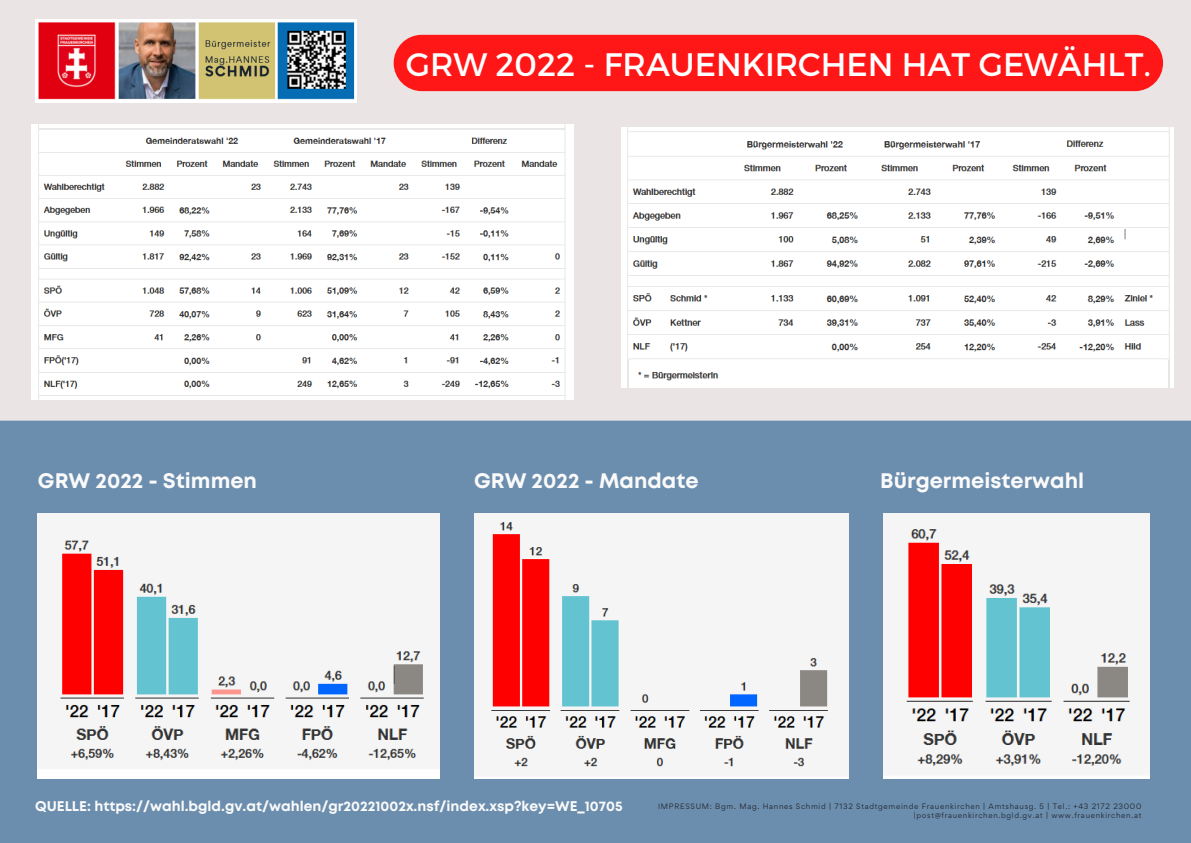
<style>
.page{position:relative;width:1191px;height:843px;background:#fff}
.page>*{position:absolute;margin:0;border:0;box-sizing:border-box;transform-origin:0 0}
.t1{font:32.4px "Montserrat";color:#fff}
.t2{font:700 21px "Mont";color:#fafafa}
.t3{font:700 14px "Mont";color:#fafafa}
.t4{font:7px/9.3px "Gordita";letter-spacing:.1em;color:#222730;text-align:right}
</style>
<div class="page">
<div style="left:0;top:0;width:1190px;height:842px;background:#ebe4e4"></div>
<img style="left:32px;top:124px;width:541px;height:275px">
<img style="left:621px;top:127px;width:552px;height:261px">
<div style="left:0;top:420px;width:1190px;height:422px;background:#6c8eae"></div>
<div style="left:393px;top:35px;width:769px;height:56px;background:#ff1616;border-radius:28px"></div>
<img style="left:38px;top:513px;width:401px;height:265px">
<img style="left:474px;top:513px;width:374px;height:265px">
<img style="left:883px;top:513px;width:266px;height:265px">
<img style="left:35px;top:20px;width:321px;height:83px">
<h1 class="t1" style="left:406px;top:43px;width:746px">GRW 2022 - FRAUENKIRCHEN HAT GEWÄHLT.</h1>
<h2 class="t2" style="left:38px;top:472px;width:220px">GRW 2022 - Stimmen</h2>
<h2 class="t2" style="left:474px;top:472px;width:226px">GRW 2022 - Mandate</h2>
<h2 class="t2" style="left:880px;top:472px;width:205px">Bürgermeisterwahl</h2>
<h3 class="t3" style="left:35px;top:800px;width:589px">QUELLE: https://wahl.bgld.gv.at/wahlen/gr20221002x.nsf/index.xsp?key=WE_10705</h3>
<p class="t4" style="left:658px;top:801px;width:484px">IMPRESSUM: Bgm. Mag. Hannes Schmid | 7132 Stadtgemeinde Frauenkirchen | Amtshausg. 5 | Tel.: +43 2172 23000 |post@frauenkirchen.bgld.gv.at | www.frauenkirchen.at</p>
</div>
